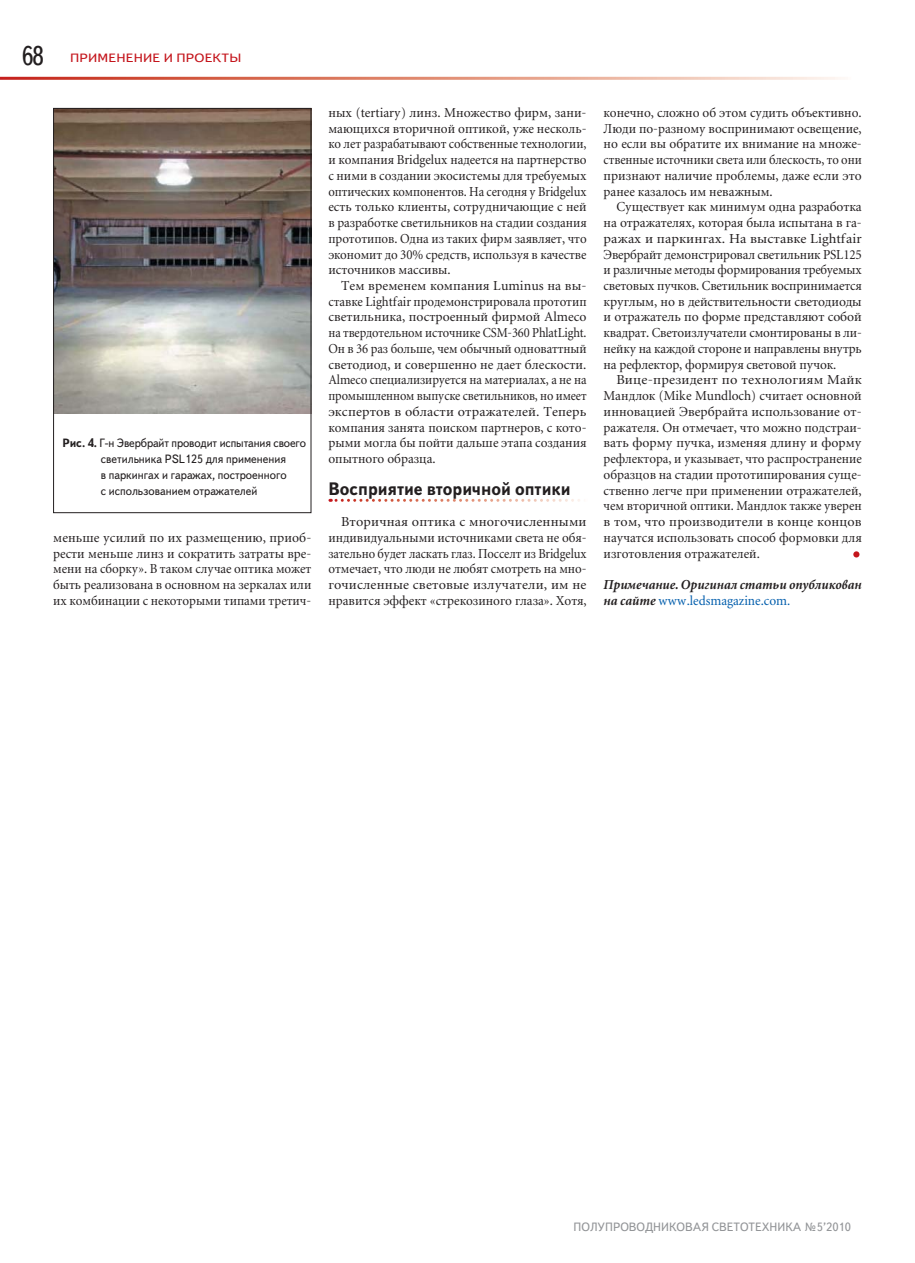
<style>
.page{position:relative;width:915px;height:1263px;background:#fff}
.page>*{position:absolute;margin:0;border:0;box-sizing:border-box;transform-origin:0 0}
.t1{font:27px "Text Book C";color:#231f20;scale:.9 1}
.t2{font:700 18px "Text Book C";color:#231f20;scale:.94 1}
.t3{font:13.5px/15.8px "Miniature";color:#231f20;text-align:justify}
.t4{font:13.5px/15.8px "Miniature";color:#231f20;text-align:justify;scale:1.04 1}
.t5{font:13.5px/15.8px "Miniature";color:#231f20;text-align:justify;scale:.96 1}
.t6{font:italic 700 13.5px/15.8px "Miniature";color:#231f20;scale:.95 1}
.t7{font:12px/15.8px "Text Book C";color:#231f20;scale:.95 1}
.t8{font:12px "Text Book C";color:#939598}
.t9{font:12px "Text Book C";letter-spacing:.01em;color:#c4151c;scale:1.17 1}
.s1{font-weight:700}
.s2{font-weight:400;font-style:normal;color:#005dac}
</style>
<div class="page">
<svg style="left:330px;top:499px;width:250px;height:3px"></svg>
<svg style="left:853px;top:551px;width:6px;height:6px"></svg>
<img style="left:55px;top:110px;width:254px;height:303px">
<div style="left:53px;top:108px;width:258px;height:405px;border:1px solid #231f20"></div>
<h1 class="t1" style="left:21px;top:40px;width:27px">68</h1>
<p class="t9" style="left:70px;top:51px;width:148px">ПРИМЕНЕНИЕ И ПРОЕКТЫ</p>
<p class="t7" style="left:101px;top:435px;width:217px;text-indent:-38px"><span class="s1">Рис. 4.</span> Г-н Эвербрайт проводит испытания своего светильника PSL125 для применения<br>в паркингах и гаражах, построенного<br>с использованием отражателей</p>
<p class="t3" style="left:53px;top:531px;width:259px">меньше усилий по их размещению, приоб&shy;рести меньше линз и сократить затраты вре&shy;мени на сборку». В таком случае оптика может быть реализована в основном на зеркалах или их комбинации с некоторыми типами третич-</p>
<p class="t3" style="left:328px;top:106px;width:260px">ных (tertiary) линз. Множество фирм, зани&shy;мающихся вторичной оптикой, уже несколь&shy;ко лет разрабатывают собственные технологии, и компания Bridgelux надеется на партнерство с ними в создании экосистемы для требуемых оптических компонентов. На сегодня у Bridgelux есть только клиенты, сотрудничающие с ней в разработке светильников на стадии создания прототипов. Одна из таких фирм заявляет, что экономит до 30% средств, используя в качестве источников массивы.</p>
<p class="t3" style="left:328px;top:279px;width:260px;text-indent:13px">Тем временем компания Luminus на вы&shy;ставке Lightfair продемонстрировала прототип светильника, построенный фирмой Almeco на твердотельном источнике CSM-360 PhlatLight.<br>Он в 36 раз больше, чем обычный одноваттный светодиод, и совершенно не дает блескости.<br>Almeco специализируется на материалах, а не на промышленном выпуске светильников, но имеет экспертов в области отражателей. Теперь компания занята поиском партнеров, с кото&shy;рыми могла бы пойти дальше этапа создания опытного образца.</p>
<h2 class="t2" style="left:328px;top:478px;width:259px">Восприятие вторичной оптики</h2>
<p class="t3" style="left:328px;top:515px;width:259px;text-indent:13px">Вторичная оптика с многочисленными индивидуальными источниками света не обя&shy;зательно будет ласкать глаз. Посселт из Bridgelux отмечает, что люди не любят смотреть на мно&shy;гочисленные световые излучатели, им не нравится эффект «стрекозиного глаза». Хотя,</p>
<p class="t5" style="left:603px;top:106px;width:270px">конечно, сложно об этом судить объективно.<br>Люди по-разному воспринимают освещение, но если вы обратите их внимание на множе&shy;ственные источники света или блескость, то они признают наличие проблемы, даже если это ранее казалось им неважным.</p>
<p class="t3" style="left:603px;top:200px;width:259px;text-indent:13px">Существует как минимум одна разработка на отражателях, которая была испытана в га&shy;ражах и паркингах. На выставке Lightfair Эвербрайт демонстрировал светильник PSL125 и различные методы формирования требуемых световых пучков. Светильник воспринимается круглым, но в действительности светодиоды и отражатель по форме представляют собой квадрат. Светоизлучатели смонтированы в ли&shy;нейку на каждой стороне и направлены внутрь на рефлектор, формируя световой пучок.</p>
<p class="t4" style="left:603px;top:373px;width:250px;text-indent:13px">Вице-президент по технологиям Майк Мандлок (Mike Mundloch) считает основной инновацией Эвербрайта использование от&shy;ражателя. Он отмечает, что можно подстраи&shy;вать форму пучка, изменяя длину и форму рефлектора, и указывает, что распространение образцов на стадии прототипирования суще&shy;ственно легче при применении отражателей, чем вторичной оптики. Мандлок также уверен в том, что производители в конце концов научатся использовать способ формовки для изготовления отражателей.</p>
<p class="t6" style="left:603px;top:577px;width:273px">Примечание. Оригинал статьи опубликован на сайте <span class="s2">www.ledsmagazine.com.</span></p>
<p class="t8" style="left:573px;top:1220px;width:279px">ПОЛУПРОВОДНИКОВАЯ СВЕТОТЕХНИКА №5’2010</p>
</div>
